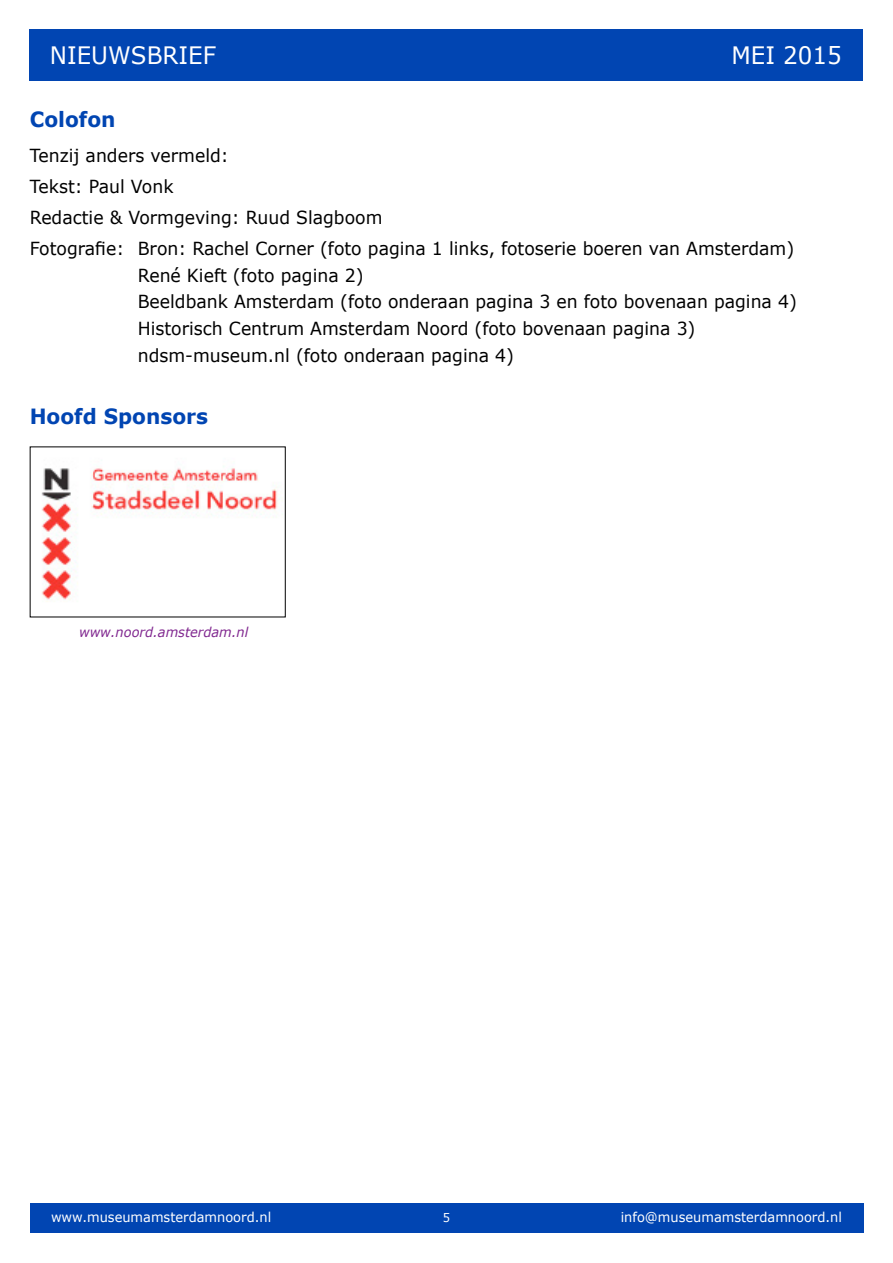
<style>
.page{position:relative;width:893px;height:1263px;background:#fff}
.page>*{position:absolute;margin:0;border:0;box-sizing:border-box;transform-origin:0 0}
.t1{font:24px "Verdana";color:#fff;scale:.96 1}
.t2{font:700 21px "Verdana";color:#0145b2;scale:.96 1}
.t3{font:18px/31px "Verdana";color:#000;scale:.96 1}
.t4{font:13.5px "Verdana";color:#fff;scale:.96 1}
.t5{font:italic 13.5px "Verdana";color:#812990;scale:.96 1}
.t6{font:12px "Verdana";color:#fff;scale:.96 1}
</style>
<div class="page">
<div style="left:30px;top:30px;width:833px;height:51px;background:#0145b2"></div>
<div style="left:30px;top:1203px;width:833px;height:30px;background:#0145b2"></div>
<img style="left:41px;top:466px;width:237px;height:136px">
<h1 class="t1" style="left:50px;top:40px;width:175px">NIEUWSBRIEF</h1>
<h1 class="t1" style="left:731px;top:40px;width:116px">MEI 2015</h1>
<p class="t2" style="left:30px;top:105px;width:91px">Colofon</p>
<p class="t3" style="left:30px;top:140px;width:798px">Tenzij anders vermeld:<br>Tekst: Paul Vonk<br>Redactie &amp; Vormgeving: Ruud Slagboom<br>Fotografie: Bron: Rachel Corner (foto pagina 1 links, fotoserie boeren van Amsterdam)</p>
<p class="t3" style="left:138px;top:262px;width:688px;line-height:26.7px">René Kieft (foto pagina 2)<br>Beeldbank Amsterdam (foto onderaan pagina 3 en foto bovenaan pagina 4)<br>Historisch Centrum Amsterdam Noord (foto bovenaan pagina 3) ndsm-museum.nl (foto onderaan pagina 4)</p>
<p class="t2" style="left:30px;top:403px;width:187px">Hoofd Sponsors</p>
<p class="t5" style="left:79px;top:623px;width:178px">www.noord.amsterdam.nl</p>
<p class="t4" style="left:51px;top:1209px;width:231px">www.museumamsterdamnoord.nl</p>
<p class="t6" style="left:443px;top:1210px;width:9px">5</p>
<p class="t4" style="left:621px;top:1209px;width:232px">info@museumamsterdamnoord.nl</p>
</div>
